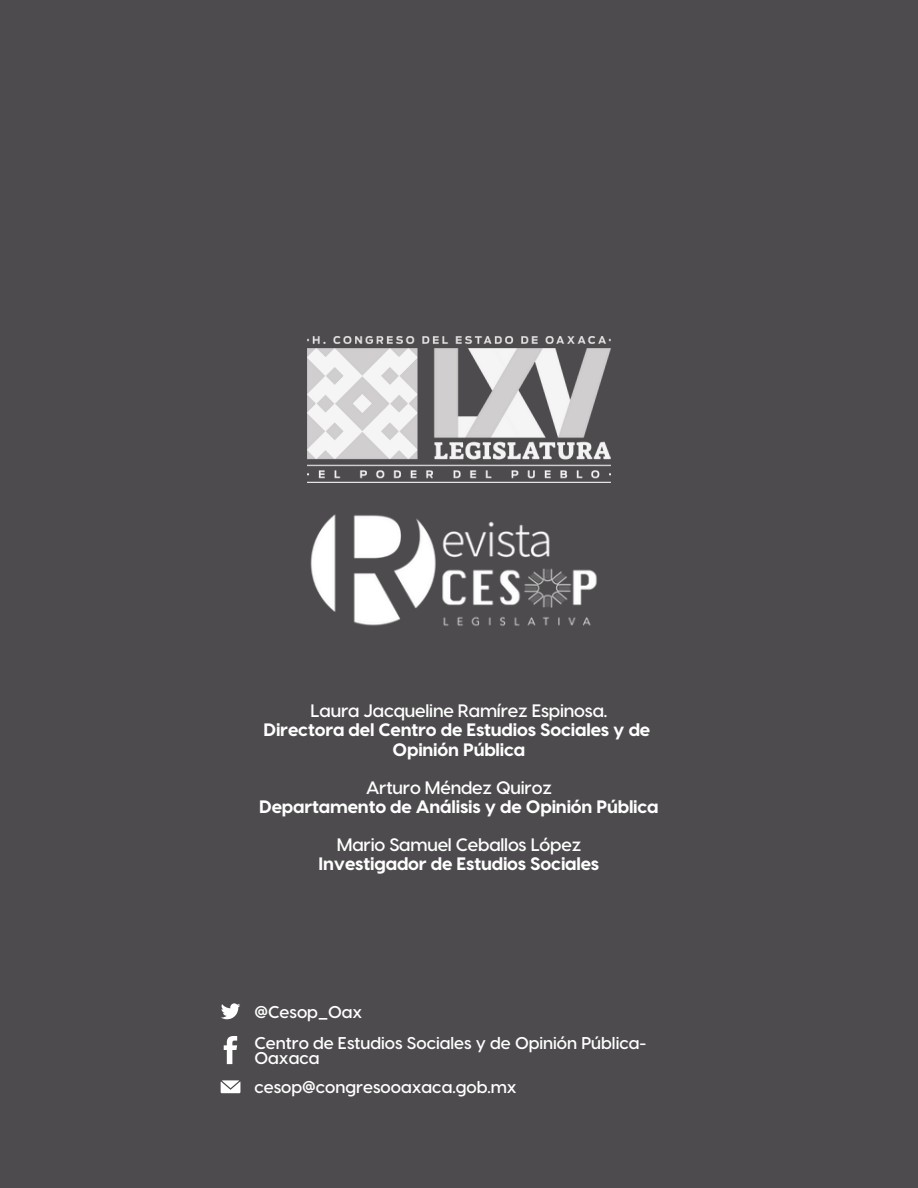
<style>
.page{position:relative;width:918px;height:1188px;background:#4d4b4d}
.page>*{position:absolute;margin:0;border:0;box-sizing:border-box;transform-origin:0 0}
.t1{font:800 18px/19.2px "Visby CF";letter-spacing:-.01em;color:#fff;text-align:center}
.t2{font:600 18px "Visby CF";letter-spacing:-.01em;color:#fff}
.t3{font:600 17.1px/30.6px "Visby CF";color:#fff}
</style>
<div class="page">
<img style="left:310px;top:514px;width:287px;height:112px">
<img style="left:308px;top:336px;width:302px;height:147px">
<svg style="left:221px;top:1003px;width:19px;height:16px"></svg>
<svg style="left:221px;top:1080px;width:19px;height:13px"></svg>
<svg style="left:224px;top:1036px;width:13px;height:28px"></svg>
<p class="t2" style="left:311px;top:699px;width:298px">Laura Jacqueline Ramírez Espinosa.</p>
<p class="t1" style="left:264px;top:719px;width:388px">Directora del Centro de Estudios Sociales y de<br>Opinión Pública</p>
<p class="t2" style="left:366px;top:776px;width:187px">Arturo Méndez Quiroz</p>
<p class="t1" style="left:259px;top:796px;width:401px">Departamento de Análisis y de Opinión Pública</p>
<p class="t2" style="left:337px;top:833px;width:246px">Mario Samuel Ceballos López</p>
<p class="t1" style="left:319px;top:853px;width:282px">Investigador de Estudios Sociales</p>
<p class="t3" style="left:254px;top:996px;width:393px">@Cesop_Oax<br>Centro de Estudios Sociales y de Opinión Pública-</p>
<p class="t3" style="left:254px;top:1042px;width:264px;line-height:29.1px">Oaxaca cesop@congresooaxaca.gob.mx</p>
</div>
